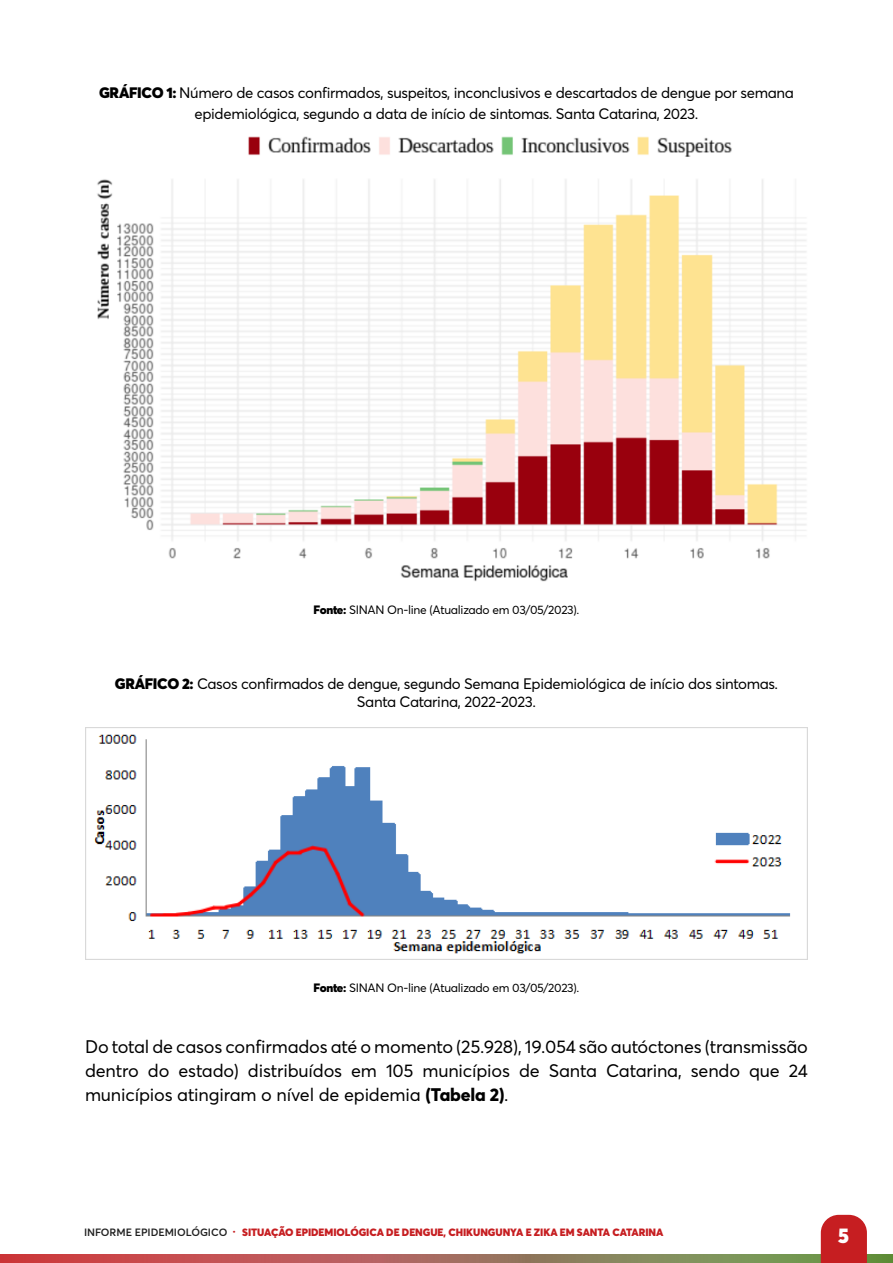
<style>
.page{position:relative;width:893px;height:1263px;background:#fff}
.page>*{position:absolute;margin:0;border:0;box-sizing:border-box;transform-origin:0 0}
.t1{font:900 21px "Averta";color:#fff}
.t2{font:18px/24px "Averta";letter-spacing:-.01em;color:#000;text-align:justify}
.t3{font:15px/21px "Averta";letter-spacing:-.025em;color:#000;text-align:center}
.t4{font:12px "Averta";letter-spacing:-.025em;color:#000}
.t5{font:900 10.5px "Averta";letter-spacing:-.005em;color:#c61e21}
.s1{font-weight:900}
.s2{font-weight:800}
.s3{font-weight:600;color:#202020}
</style>
<div class="page">
<svg style="left:0;top:1254px;width:385px;height:9px;background:#c44e50"></svg>
<svg style="left:385px;top:1254px;width:508px;height:9px;background:#89835a"></svg>
<svg style="left:821px;top:1215px;width:46px;height:48px;background:#c92b2e"></svg>
<img style="left:97px;top:136px;width:710px;height:445px">
<img style="left:85px;top:728px;width:723px;height:232px">
<p class="t3" style="left:99px;top:82px;width:696px"><span class="s1">GRÁFICO 1:</span> Número de casos confirmados, suspeitos, inconclusivos e descartados de dengue por semana epidemiológica, segundo a data de início de sintomas. Santa Catarina, 2023.</p>
<p class="t4" style="left:314px;top:602px;width:267px"><span class="s1">Fonte:</span> SINAN On-line (Atualizado em 03/05/2023).</p>
<p class="t3" style="left:115px;top:674px;width:665px;line-height:18px"><span class="s1">GRÁFICO 2:</span> Casos confirmados de dengue, segundo Semana Epidemiológica de início dos sintomas.<br>Santa Catarina, 2022-2023.</p>
<p class="t4" style="left:314px;top:980px;width:267px"><span class="s1">Fonte:</span> SINAN On-line (Atualizado em 03/05/2023).</p>
<p class="t2" style="left:85px;top:1034px;width:724px">Do total de casos confirmados até o momento (25.928), 19.054 são autóctones (transmissão dentro do estado) distribuídos em 105 municípios de Santa Catarina, sendo que 24 municípios atingiram o nível de epidemia <span class="s2">(Tabela 2)</span>.</p>
<p class="t5" style="left:84px;top:1225px;width:581px"><span class="s3">INFORME EPIDEMIOLÓGICO</span> · SITUAÇÃO EPIDEMIOLÓGICA DE DENGUE, CHIKUNGUNYA E ZIKA EM SANTA CATARINA</p>
<h1 class="t1" style="left:838px;top:1222px;width:12px">5</h1>
</div>
